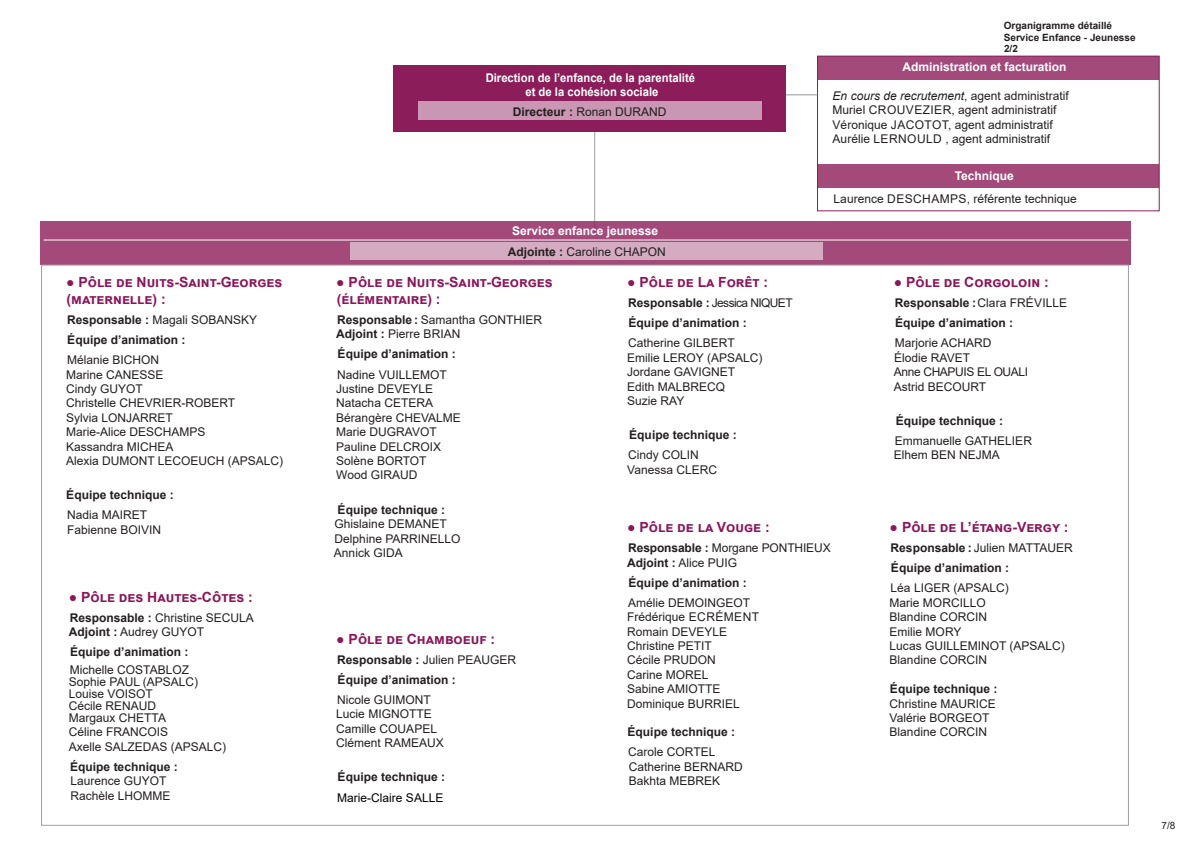
<style>
.page{position:relative;width:1191px;height:842px;background:#fff}
.page>*{position:absolute;margin:0;border:0;box-sizing:border-box;transform-origin:0 0}
.t1{font:700 14px/16.8px "Arial";color:#8c175a}
.t2{font:12px/14.4px "Arial";color:#231f20}
.t3{font:700 12px "Arial";color:#231f20}
.t4{font:700 12px "Arial";color:#fff}
.t5{font:700 12px "Arial";color:#fff;scale:.94 1}
.t6{font:12px "Arial";letter-spacing:-.05em;color:#231f20}
.t7{font:12px "Arial";color:#000001}
.t8{font:700 10px "Arial";color:#231f20}
.t9{font:10px "Arial";color:#231f20}
.s1{font-weight:700}
.s2{font-style:italic}
</style>
<div class="page">
<hr style="left:594px;top:120px;width:1px;height:116px;background:#9d9fa2">
<div style="left:393px;top:66px;width:393px;height:66px;background:#8c1d5b"></div>
<div style="left:418px;top:101px;width:343px;height:19px;background:#c996b3"></div>
<div style="left:40px;top:221px;width:1090px;height:43px;background:#a34a7b"></div>
<hr style="left:44px;top:240px;width:1084px;height:1px;background:#fff">
<div style="left:350px;top:242px;width:472px;height:18px;background:#d4abc1"></div>
<div style="left:817px;top:56px;width:342px;height:24px;background:#a34a7b"></div>
<div style="left:817px;top:56px;width:342px;height:155px;border:1px solid #8c1d5b"></div>
<hr style="left:786px;top:95px;width:31px;height:1px;background:#939598">
<div style="left:817px;top:164px;width:342px;height:24px;background:#a34a7b"></div>
<p class="t1" style="left:66px;top:274px;width:218px">● Pôle de Nuits-Saint-Georges (maternelle) :</p>
<p class="t2" style="left:67px;top:312px;width:192px"><span class="s1">Responsable :</span> Magali SOBANSKY</p>
<p class="t3" style="left:67px;top:331px;width:120px">Équipe d’animation :</p>
<p class="t2" style="left:66px;top:353px;width:219px">Mélanie BICHON<br>Marine CANESSE<br>Cindy GUYOT<br>Christelle CHEVRIER-ROBERT<br>Sylvia LONJARRET<br>Marie-Alice DESCHAMPS<br>Kassandra MICHEA<br>Alexia DUMONT LECOEUCH (APSALC)</p>
<p class="t3" style="left:66px;top:487px;width:109px">Équipe technique :</p>
<p class="t2" style="left:67px;top:508px;width:96px">Nadia MAIRET<br>Fabienne BOIVIN</p>
<p class="t1" style="left:69px;top:589px;width:185px">● Pôle des Hautes-Côtes :</p>
<p class="t2" style="left:69px;top:610px;width:187px"><span class="s1">Responsable :</span> Christine SECULA<br><span class="s1">Adjoint :</span> Audrey GUYOT</p>
<p class="t3" style="left:70px;top:644px;width:120px">Équipe d’animation :</p>
<p class="t2" style="left:69px;top:664px;width:131px;line-height:12px">Michelle COSTABLOZ<br>Sophie PAUL (APSALC)<br>Louise VOISOT<br>Cécile RENAUD<br>Margaux CHETTA</p>
<p class="t2" style="left:69px;top:725px;width:159px">Céline FRANCOIS<br>Axelle SALZEDAS (APSALC)</p>
<p class="t2" style="left:70px;top:759px;width:109px"><span class="s1">Équipe technique :<br></span>Laurence GUYOT<br>Rachèle LHOMME</p>
<p class="t5" style="left:485px;top:69px;width:224px">Direction de l’enfance, de la parentalité</p>
<p class="t5" style="left:525px;top:84px;width:143px">et de la cohésion sociale</p>
<p class="t2" style="left:513px;top:104px;width:155px"><span class="s1">Directeur :</span> Ronan DURAND</p>
<p class="t8" style="left:1003px;top:19px;width:110px">Organigramme détaillé</p>
<p class="t8" style="left:1003px;top:30px;width:133px">Service Enfance - Jeunesse</p>
<p class="t8" style="left:1004px;top:41px;width:15px">2/2</p>
<p class="t4" style="left:902px;top:59px;width:166px">Administration et facturation</p>
<p class="t2" style="left:832px;top:88px;width:238px"><span class="s2">En cours de recrutement</span>, agent administratif Muriel CROUVEZIER, agent administratif Véronique JACOTOT, agent administratif Aurélie LERNOULD , agent administratif</p>
<p class="t4" style="left:954px;top:167px;width:61px">Technique</p>
<p class="t2" style="left:833px;top:192px;width:245px">Laurence DESCHAMPS, référente technique</p>
<p class="t4" style="left:512px;top:223px;width:148px">Service enfance jeunesse</p>
<p class="t2" style="left:508px;top:244px;width:160px"><span class="s1">Adjointe :</span> Caroline CHAPON</p>
<p class="t1" style="left:627px;top:274px;width:142px">● Pôle de La Forêt :</p>
<p class="t6" style="left:628px;top:295px;width:166px"><span class="s1">Responsable :</span> Jessica NIQUET</p>
<p class="t3" style="left:628px;top:315px;width:120px">Équipe d’animation :</p>
<p class="t2" style="left:627px;top:336px;width:137px">Catherine GILBERT<br>Emilie LEROY (APSALC)<br>Jordane GAVIGNET<br>Edith MALBRECQ<br>Suzie RAY</p>
<p class="t3" style="left:629px;top:427px;width:109px">Équipe technique :</p>
<p class="t2" style="left:627px;top:448px;width:91px">Cindy COLIN<br>Vanessa CLERC</p>
<p class="t1" style="left:336px;top:274px;width:218px">● Pôle de Nuits-Saint-Georges (élémentaire) :</p>
<p class="t2" style="left:336px;top:312px;width:207px"><span class="s1">Responsable :</span> Samantha GONTHIER<br><span class="s1">Adjoint :</span> Pierre BRIAN</p>
<p class="t3" style="left:337px;top:346px;width:120px">Équipe d’animation :</p>
<p class="t2" style="left:336px;top:367px;width:126px">Nadine VUILLEMOT<br>Justine DEVEYLE<br>Natacha CETERA<br>Bérangère CHEVALME<br>Marie DUGRAVOT<br>Pauline DELCROIX<br>Solène BORTOT<br>Wood GIRAUD</p>
<p class="t2" style="left:334px;top:502px;width:128px"><span class="s1">Équipe technique :<br></span>Ghislaine DEMANET<br>Delphine PARRINELLO<br>Annick GIDA</p>
<p class="t1" style="left:627px;top:519px;width:144px">● Pôle de la Vouge :</p>
<p class="t2" style="left:627px;top:541px;width:205px"><span class="s1">Responsable :</span> Morgane PONTHIEUX<br><span class="s1">Adjoint :</span> Alice PUIG</p>
<p class="t3" style="left:628px;top:574px;width:120px">Équipe d’animation :</p>
<p class="t2" style="left:627px;top:595px;width:133px">Amélie DEMOINGEOT<br>Frédérique ECRÉMENT<br>Romain DEVEYLE<br>Christine PETIT<br>Cécile PRUDON<br>Carine MOREL<br>Sabine AMIOTTE<br>Dominique BURRIEL</p>
<p class="t3" style="left:627px;top:724px;width:109px">Équipe technique :</p>
<p class="t2" style="left:628px;top:745px;width:116px">Carole CORTEL<br>Catherine BERNARD<br>Bakhta MEBREK</p>
<p class="t1" style="left:336px;top:630px;width:160px">● Pôle de Chamboeuf :</p>
<p class="t2" style="left:337px;top:652px;width:180px"><span class="s1">Responsable :</span> Julien PEAUGER</p>
<p class="t3" style="left:337px;top:671px;width:120px">Équipe d’animation :</p>
<p class="t2" style="left:336px;top:692px;width:109px">Nicole GUIMONT<br>Lucie MIGNOTTE<br>Camille COUAPEL<br>Clément RAMEAUX</p>
<p class="t3" style="left:337px;top:769px;width:109px">Équipe technique :</p>
<p class="t7" style="left:337px;top:789px;width:108px">Marie-Claire SALLE</p>
<p class="t1" style="left:893px;top:274px;width:156px">● Pôle de Corgoloin :</p>
<p class="t2" style="left:894px;top:296px;width:174px"><span class="s1">Responsable :</span> Clara FRÉVILLE</p>
<p class="t3" style="left:895px;top:315px;width:120px">Équipe d’animation :</p>
<p class="t2" style="left:893px;top:336px;width:136px">Marjorie ACHARD<br>Élodie RAVET<br>Anne CHAPUIS EL OUALI<br>Astrid BECOURT</p>
<p class="t3" style="left:895px;top:412px;width:109px">Équipe technique :</p>
<p class="t2" style="left:893px;top:433px;width:140px">Emmanuelle GATHELIER<br>Elhem BEN NEJMA</p>
<p class="t1" style="left:889px;top:519px;width:180px">● Pôle de L’étang-Vergy :</p>
<p class="t2" style="left:890px;top:541px;width:184px"><span class="s1">Responsable :</span> Julien MATTAUER</p>
<p class="t3" style="left:891px;top:560px;width:120px">Équipe d’animation :</p>
<p class="t2" style="left:889px;top:581px;width:177px">Léa LIGER (APSALC)<br>Marie MORCILLO<br>Blandine CORCIN<br>Emilie MORY<br>Lucas GUILLEMINOT (APSALC)<br>Blandine CORCIN</p>
<p class="t2" style="left:889px;top:682px;width:109px"><span class="s1">Équipe technique :<br></span>Christine MAURICE<br>Valérie BORGEOT<br>Blandine CORCIN</p>
<p class="t9" style="left:1161px;top:819px;width:15px">7/8</p>
</div>
